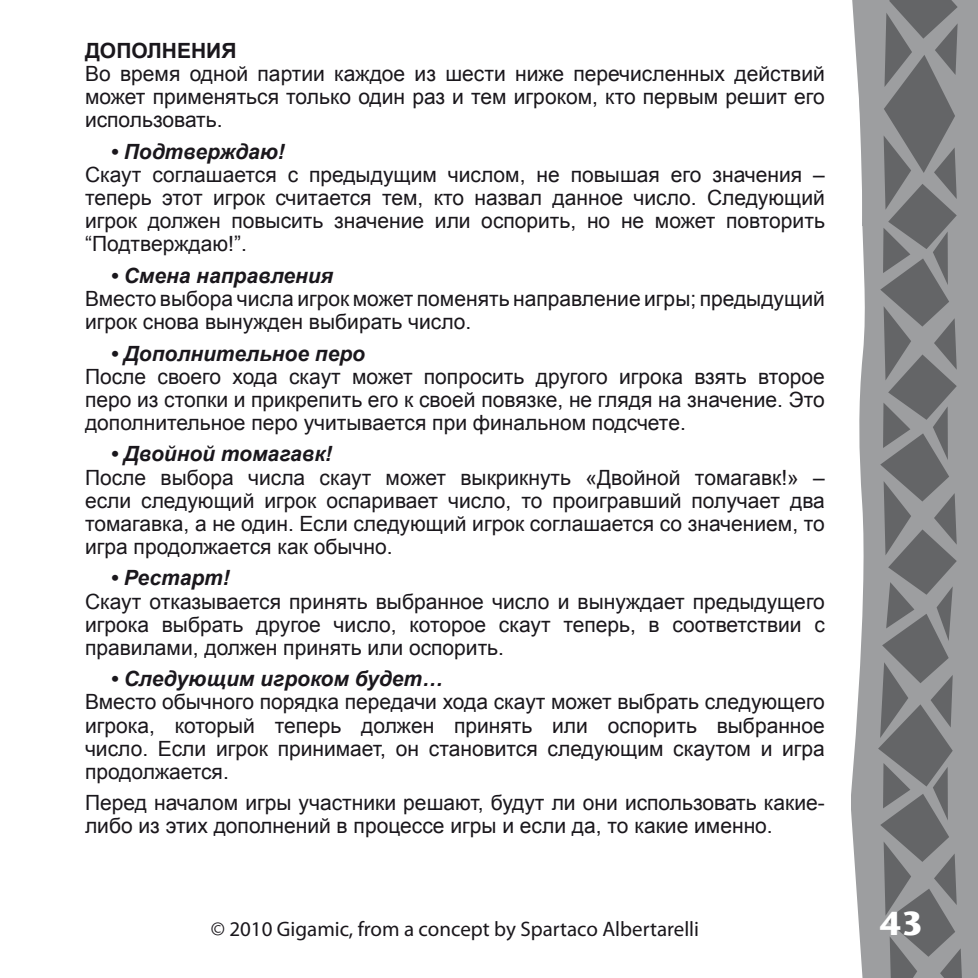
<style>
.page{position:relative;width:978px;height:978px;background:#fff}
.page>*{position:absolute;margin:0;border:0;box-sizing:border-box;transform-origin:0 0}
.t1{font:700 33px "Stone Sans ITC";color:#fff}
.t2{font:21px/23.1px "Arial";color:#1a171c;text-align:justify}
.t3{font:italic 700 21px "Arial";color:#1a171c}
.t4{font:21px "Myriad Pro";color:#1a171c}
.t5{font:700 21px "Arial";color:#1a171c}
</style>
<div class="page">
<svg style="left:851px;top:0;width:127px;height:978px;background:#909193"></svg>
<p class="t5" style="left:85px;top:37px;width:153px">ДОПОЛНЕНИЯ</p>
<p class="t2" style="left:85px;top:62px;width:741px">Во время одной партии каждое из шести ниже перечисленных действий может применяться только один раз и тем игроком, кто первым решит его использовать.</p>
<p class="t3" style="left:111px;top:137px;width:176px">• Подтверждаю!</p>
<p class="t2" style="left:85px;top:163px;width:741px">Скаут соглашается с предыдущим числом, не повышая его значения – теперь этот игрок считается тем, кто назвал данное число. Следующий игрок должен повысить значение или оспорить, но не может повторить “Подтверждаю!”.</p>
<p class="t3" style="left:111px;top:261px;width:224px">• Смена направления</p>
<p class="t2" style="left:85px;top:287px;width:741px">Вместо выбора числа игрок может поменять направление игры; предыдущий игрок снова вынужден выбирать число.</p>
<p class="t3" style="left:111px;top:339px;width:256px">• Дополнительное перо</p>
<p class="t2" style="left:85px;top:365px;width:741px">После своего хода скаут может попросить другого игрока взять второе перо из стопки и прикрепить его к своей повязке, не глядя на значение. Это дополнительное перо учитывается при финальном подсчете.</p>
<p class="t3" style="left:111px;top:440px;width:223px">• Двойной томагавк!</p>
<p class="t2" style="left:85px;top:466px;width:741px">После выбора числа скаут может выкрикнуть «Двойной томагавк!» – если следующий игрок оспаривает число, то проигравший получает два томагавка, а не один. Если следующий игрок соглашается со значением, то игра продолжается как обычно.</p>
<p class="t3" style="left:111px;top:564px;width:121px">• Рестарт!</p>
<p class="t2" style="left:85px;top:590px;width:741px">Скаут отказывается принять выбранное число и вынуждает предыдущего игрока выбрать другое число, которое скаут теперь, в соответствии с правилами, должен принять или оспорить.</p>
<p class="t3" style="left:111px;top:665px;width:334px">• Следующим игроком будет…</p>
<p class="t2" style="left:85px;top:691px;width:741px">Вместо обычного порядка передачи хода скаут может выбрать следующего игрока, который теперь должен принять или оспорить выбранное число. Если игрок принимает, он становится следующим скаутом и игра продолжается.</p>
<p class="t2" style="left:85px;top:792px;width:741px">Перед началом игры участники решают, будут ли они использовать какие&shy;либо из этих дополнений в процессе игры и если да, то какие именно.</p>
<p class="t4" style="left:211px;top:916px;width:490px">© 2010 Gigamic, from a concept by Spartaco Albertarelli</p>
<h1 class="t1" style="left:879px;top:902px;width:46px">43</h1>
</div>
